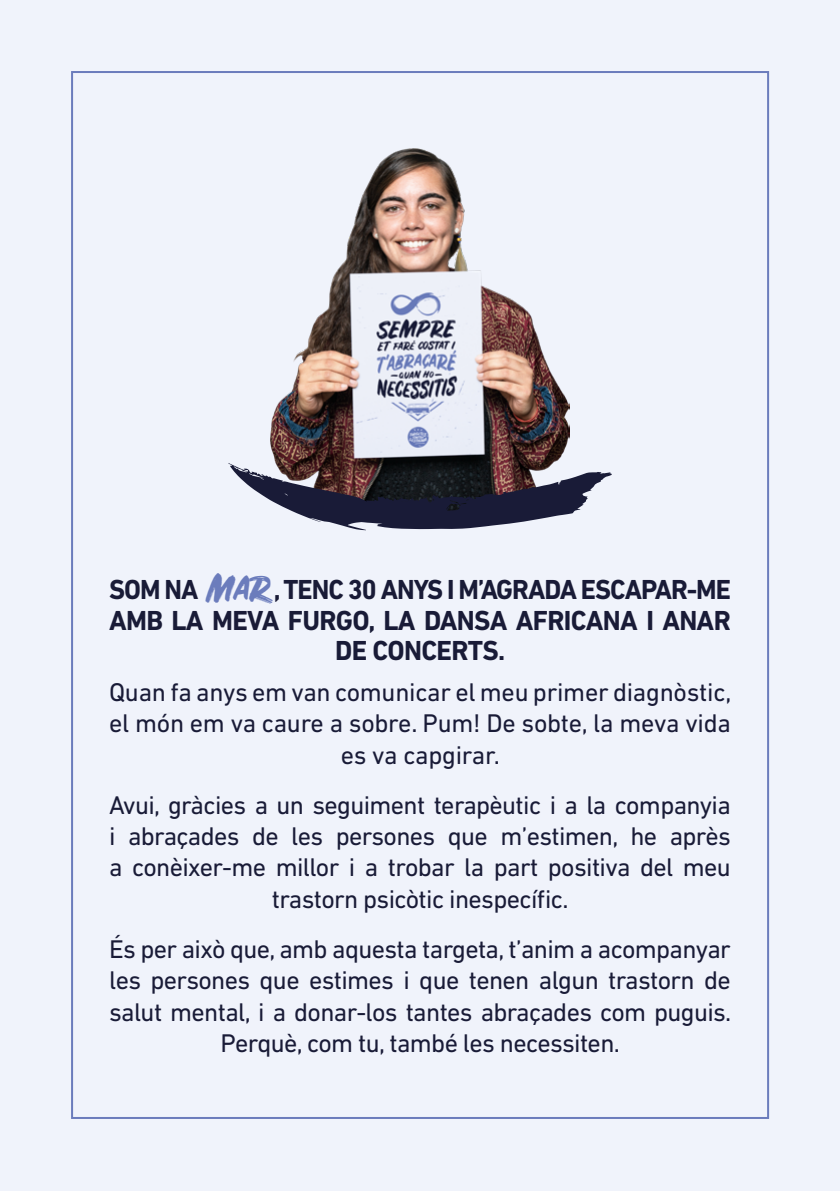
<style>
.page{position:relative;width:840px;height:1191px;background:#fff}
.page>*{position:absolute;margin:0;border:0;box-sizing:border-box;transform-origin:0 0}
.t1{font:36px "Rustico";color:#6b7cbc}
.t2{font:700 28px "DIN Next LT Pro";letter-spacing:-.025em;color:#191b37}
.t3{font:700 28px "DIN Next LT Pro";letter-spacing:-.025em;color:#191b37;scale:.96 1}
.t4{font:26px/31.2px "DIN Next LT Pro";letter-spacing:-.025em;color:#191b37;text-align:center}
</style>
<div class="page">
<div style="left:0;top:0;width:839px;height:1191px;background:#f0f3fb"></div>
<img style="left:270px;top:148px;width:299px;height:315px">
<svg style="left:228px;top:463px;width:383px;height:67px"></svg>
<h1 class="t1" style="left:207px;top:567px;width:63px">Mar</h1>
<p class="t3" style="left:109px;top:573px;width:95px">SOM NA</p>
<p class="t3" style="left:273px;top:573px;width:477px">, TENC 30 ANYS I M’AGRADA ESCAPAR-ME</p>
<p class="t2" style="left:109px;top:603px;width:622px">AMB LA MEVA FURGO, LA DANSA AFRICANA I ANAR</p>
<p class="t2" style="left:335px;top:633px;width:171px">DE CONCERTS.</p>
<p class="t4" style="left:109px;top:676px;width:623px">Quan fa anys em van comunicar el meu primer diagnòstic, el món em va caure a sobre. Pum! De sobte, la meva vida es va capgirar.</p>
<p class="t4" style="left:109px;top:789px;width:623px">Avui, gràcies a un seguiment terapèutic i a la companyia i abraçades de les persones que m’estimen, he après a conèixer-me millor i a trobar la part positiva del meu trastorn psicòtic inespecífic.</p>
<p class="t4" style="left:109px;top:933px;width:623px">És per això que, amb aquesta targeta, t’anim a acompanyar les persones que estimes i que tenen algun trastorn de salut mental, i a donar-los tantes abraçades com puguis.<br>Perquè, com tu, també les necessiten.</p>
</div>
